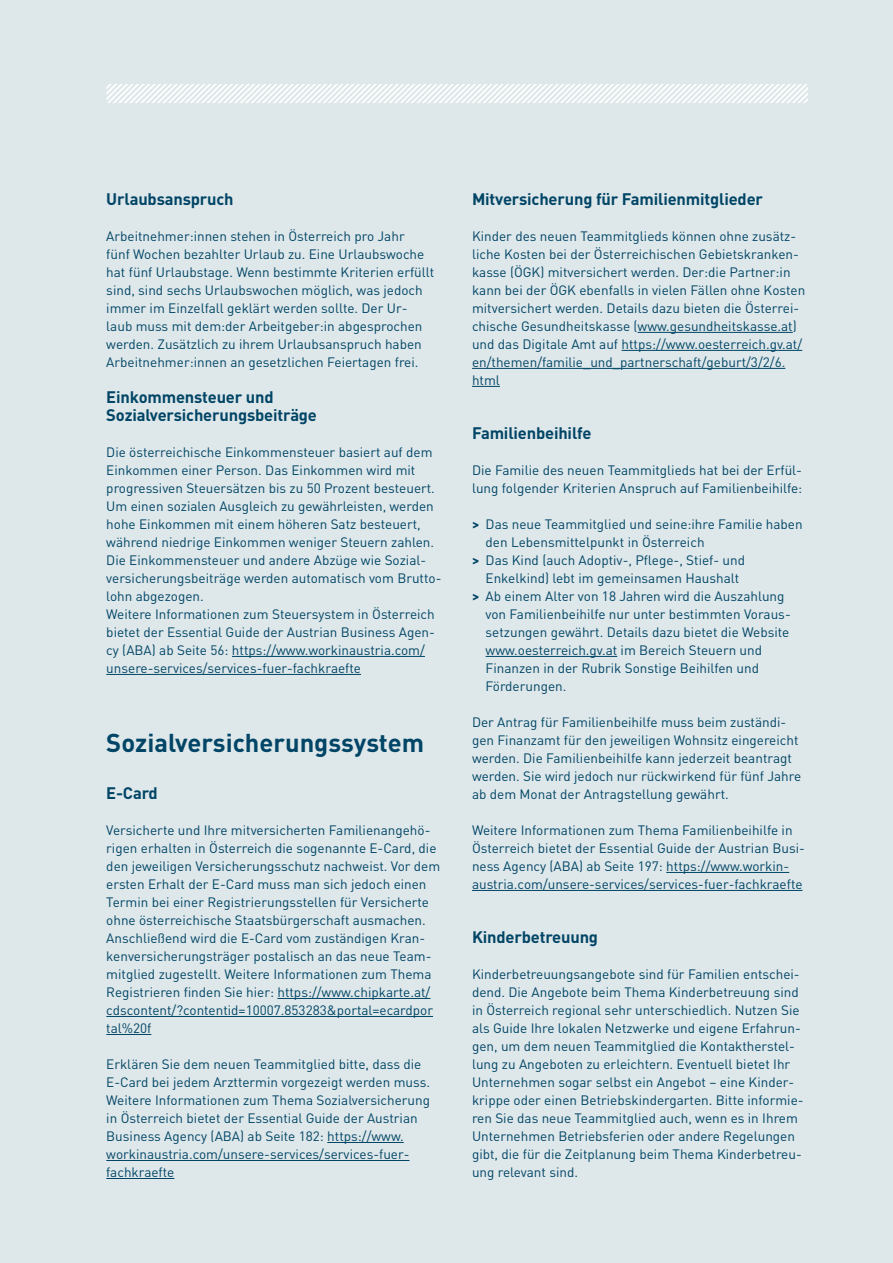
<style>
.page{position:relative;width:893px;height:1263px;background:#dee7e9}
.page>*{position:absolute;margin:0;border:0;box-sizing:border-box;transform-origin:0 0}
.t1{font:700 25.5px "DIN Pro";color:#004566}
.t2{font:700 16.5px/18px "DIN Pro";letter-spacing:-.01em;color:#004566}
.t3{font:13.5px/18px "DIN Pro";color:#004566}
.s1{font-weight:700}
</style>
<div class="page">
<svg style="left:106px;top:84px;width:702px;height:19px"></svg>
<hr style="left:232px;top:656px;width:193px;height:1px;background:#004566">
<hr style="left:106px;top:674px;width:255px;height:1px;background:#004566">
<hr style="left:277px;top:998px;width:153px;height:1px;background:#004566">
<hr style="left:106px;top:1016px;width:327px;height:1px;background:#004566">
<hr style="left:106px;top:1034px;width:45px;height:1px;background:#004566">
<hr style="left:327px;top:1142px;width:77px;height:1px;background:#004566">
<hr style="left:106px;top:1160px;width:303px;height:1px;background:#004566">
<hr style="left:106px;top:1178px;width:68px;height:1px;background:#004566">
<hr style="left:638px;top:332px;width:155px;height:1px;background:#004566">
<hr style="left:622px;top:350px;width:180px;height:1px;background:#004566">
<hr style="left:472px;top:368px;width:313px;height:1px;background:#004566">
<svg style="left:472px;top:386px;width:28px;height:1px"></svg>
<hr style="left:486px;top:656px;width:131px;height:1px;background:#004566">
<hr style="left:666px;top:872px;width:123px;height:1px;background:#004566">
<hr style="left:472px;top:890px;width:330px;height:1px;background:#004566">
<p class="t2" style="left:106px;top:189px;width:129px">Urlaubsanspruch</p>
<p class="t3" style="left:106px;top:226px;width:330px">Arbeitnehmer:innen stehen in Österreich pro Jahr<br>fünf Wochen bezahlter U rlaub zu. Eine U rlaubswoche hat fünf U rlaubstage. Wenn bestimmte Kriterien erfüllt sind, sind sechs U rlaubswochen möglich, was jedoch immer im Einzelfall geklärt werden sollte. Der U r&shy;laub muss mit dem:der Arbeitgeber:in abgesprochen werden. Zusätzlich zu ihrem U rlaubsanspruch haben Arbeitnehmer:innen an gesetzlichen Feiertagen frei.</p>
<p class="t2" style="left:106px;top:387px;width:212px">Einkommensteuer und<br>Sozialversicherungsbeiträge</p>
<p class="t3" style="left:106px;top:442px;width:337px">Die österreichische Einkommensteuer basiert auf dem Einkommen einer Person. Das Einkommen wird mit progressiven Steuersätzen bis zu 50 Prozent besteuert.<br>U m einen sozialen Ausgleich zu gewährleisten, werden hohe Einkommen mit einem höheren Satz besteuert, während niedrige Einkommen weniger Steuern zahlen.<br>Die Einkommensteuer und andere Abzüge wie Sozial&shy;versicherungsbeiträge werden automatisch vom Brutto&shy;lohn abgezogen.<br>Weitere I nformationen zum Steuersystem in Österreich bietet der Essential Guide der Austrian Business Agen&shy;cy (ABA) ab Seite 56: https://www.workinaustria.com/ unsere-services/services-fuer-fachkraefte</p>
<h1 class="t1" style="left:106px;top:725px;width:319px">Sozialversicherungssystem</h1>
<p class="t2" style="left:106px;top:783px;width:53px">E-Card</p>
<p class="t3" style="left:106px;top:820px;width:335px">Versicherte und I hre mitversicherten Familienangehö&shy;rigen erhalten in Österreich die sogenannte E-Card, die den jeweiligen Versicherungsschutz nachweist. Vor dem ersten Erhalt der E-Card muss man sich jedoch einen Termin bei einer Registrierungsstellen für Versicherte ohne österreichische Staatsbürgerschaft ausmachen.<br>Anschließend wird die E-Card vom zuständigen Kran&shy;kenversicherungsträger postalisch an das neue Team&shy;mitglied zugestellt. Weitere I nformationen zum Thema Registrieren finden Sie hier: https://www.chipkarte.at/ cdscontent/?contentid=10007.853283&amp;portal=ecardpor tal%20f</p>
<p class="t3" style="left:106px;top:1054px;width:325px">Erklären Sie dem neuen Teammitglied bitte, dass die E-Card bei jedem Arzttermin vorgezeigt werden muss.<br>Weitere I nformationen zum Thema Sozialversicherung in Österreich bietet der Essential Guide der Austrian Business Agency (ABA) ab Seite 182: https://www. workinaustria.com/unsere-services/services-fuer&shy;fachkraefte</p>
<p class="t2" style="left:472px;top:189px;width:293px">M itversicherung für Familienmitglieder</p>
<p class="t3" style="left:472px;top:226px;width:335px">Kinder des neuen Teammitglieds können ohne zusätz&shy;liche Kosten bei der Österreichischen Gebietskranken&shy;kasse (ÖGK) mitversichert werden. Der:die Partner:in kann bei der ÖGK ebenfalls in vielen Fällen ohne Kosten mitversichert werden. Details dazu bieten die Österrei&shy;chische Gesundheitskasse (www.gesundheitskasse.at) und das D igitale Amt auf https://www.oesterreich.gv.at/ en/themen/familie_und_partnerschaft/geburt/3/2/6. html</p>
<p class="t2" style="left:472px;top:423px;width:121px">Familienbeihilfe</p>
<p class="t3" style="left:472px;top:460px;width:332px">Die Familie des neuen Teammitglieds hat bei der Erfül&shy;lung folgender Kriterien Anspruch auf Familienbeihilfe:</p>
<p class="t3" style="left:472px;top:514px;width:332px"><span class="s1">&gt;</span> Das neue Teammitglied und seine:ihre Familie haben</p>
<p class="t3" style="left:486px;top:532px;width:220px">den Lebensmittelpunkt in Österreich</p>
<p class="t3" style="left:472px;top:550px;width:275px"><span class="s1">&gt;</span> Das Kind (auch Adoptiv-, Pflege-, Stief- und</p>
<p class="t3" style="left:486px;top:568px;width:255px">Enkelkind) lebt im gemeinsamen Haushalt</p>
<p class="t3" style="left:472px;top:586px;width:314px"><span class="s1">&gt;</span> Ab einem Alter von 18 Jahren wird die Auszahlung</p>
<p class="t3" style="left:486px;top:604px;width:307px">von Familienbeihilfe nur unter bestimmten Voraus-</p>
<p class="t3" style="left:486px;top:622px;width:305px">setzungen gewährt. Details dazu bietet die Website</p>
<p class="t3" style="left:486px;top:640px;width:278px">www.oesterreich.gv.at im Bereich Steuern und</p>
<p class="t3" style="left:486px;top:658px;width:275px">Finanzen in der Rubrik Sonstige Beihilfen und</p>
<p class="t3" style="left:486px;top:676px;width:82px">Förderungen.</p>
<p class="t3" style="left:472px;top:712px;width:331px">Der Antrag für Familienbeihilfe muss beim zuständi&shy;gen Finanzamt für den jeweiligen Wohnsitz eingereicht werden. Die Familienbeihilfe kann jederzeit beantragt werden. Sie wird jedoch nur rückwirkend für fünf Jahre ab dem Monat der Antragstellung gewährt.</p>
<p class="t3" style="left:472px;top:820px;width:334px">Weitere I nformationen zum Thema Familienbeihilfe in Österreich bietet der Essential Guide der Austrian Busi&shy;ness Agency (ABA) ab Seite 197: https://www.workin&shy;austria.com/unsere-services/services-fuer-fachkraefte</p>
<p class="t2" style="left:472px;top:927px;width:128px">Kinderbetreuung</p>
<p class="t3" style="left:472px;top:964px;width:333px">Kinderbetreuungsangebote sind für Familien entschei&shy;dend. Die Angebote beim Thema Kinderbetreuung sind in Österreich regional sehr unterschiedlich. Nutzen Sie als Guide I hre lokalen Netzwerke und eigene Erfahrun&shy;gen, um dem neuen Teammitglied die Kontaktherstel&shy;lung zu Angeboten zu erleichtern. Eventuell bietet I hr<br>U nternehmen sogar selbst ein Angebot – eine Kinder&shy;krippe oder einen Betriebskindergarten. Bitte informie&shy;ren Sie das neue Teammitglied auch, wenn es in I hrem U nternehmen Betriebsferien oder andere Regelungen gibt, die für die Zeitplanung beim Thema Kinderbetreu&shy;ung relevant sind.</p>
</div>
